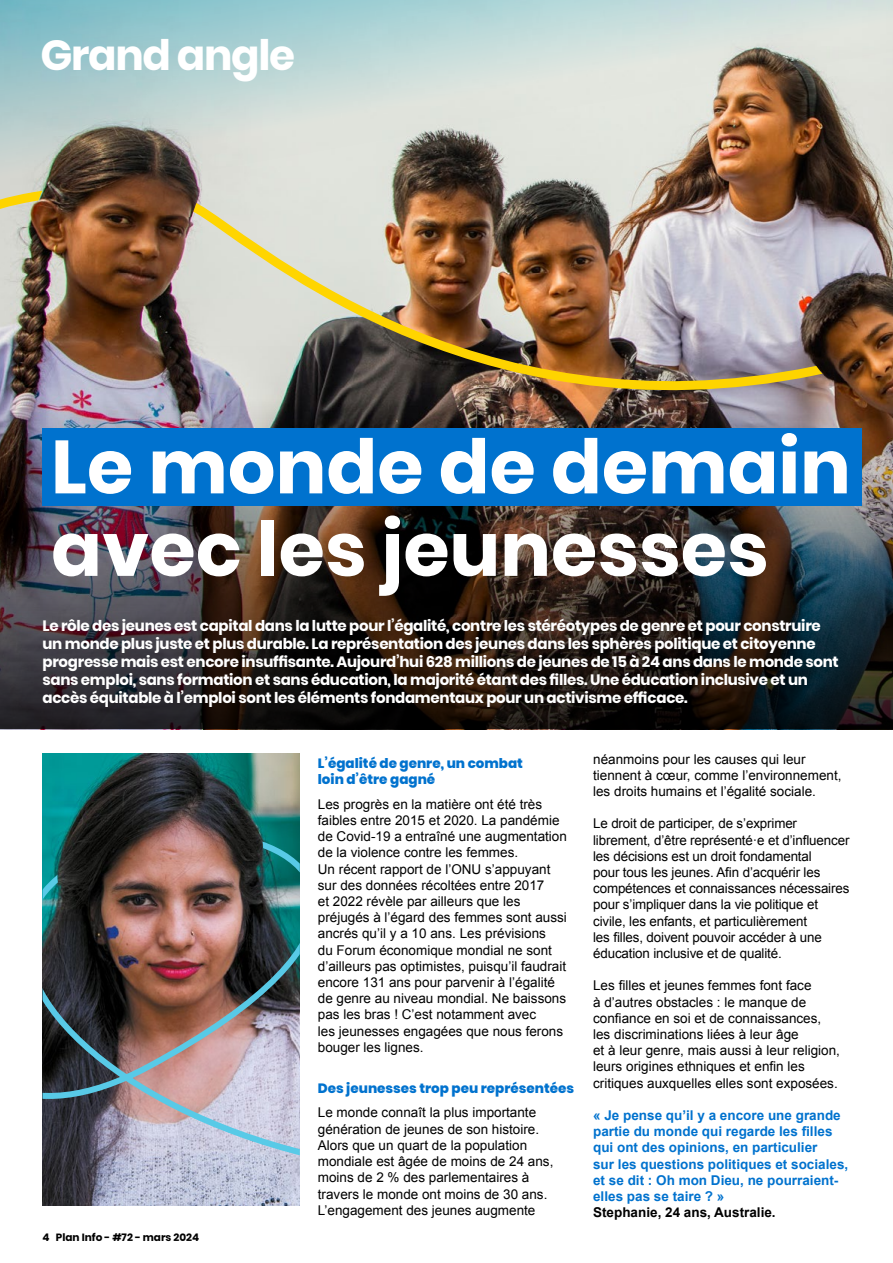
<style>
.page{position:relative;width:893px;height:1263px;background:#fff}
.page>*{position:absolute;margin:0;border:0;box-sizing:border-box;transform-origin:0 0}
.t1{font:700 75px/82.5px "Poppins";color:#fff}
.t2{font:700 42px "Poppins";letter-spacing:-.03em;color:#fff}
.t3{font:700 15px/18px "Poppins";letter-spacing:-.02em;color:#fff}
.t4{font:13.5px/16.2px "Arial";color:#000}
.t5{font:700 13.5px/16.2px "Arial";color:#0072ce}
.t6{font:800 13.5px/16.2px "Poppins";color:#0072ce}
.t7{font:700 13.5px "Arial";color:#000}
.t8{font:700 10.5px "Poppins";color:#000}
</style>
<div class="page">
<img style="left:0;top:256px;width:893px;height:90px">
<img style="left:0;top:346px;width:893px;height:383px">
<img style="left:0;top:0;width:893px;height:256px">
<div style="left:43px;top:428px;width:819px;height:78px;background:#0072ce"></div>
<img style="left:43px;top:754px;width:257px;height:451px">
<img style="left:812px;top:324px;width:81px;height:59px">
<img style="left:43px;top:761px;width:257px;height:429px">
<h2 class="t2" style="left:40px;top:31px;width:256px">Grand angle</h2>
<h1 class="t1" style="left:51px;top:426px;width:801px">Le monde de demain avec les jeunesses</h1>
<p class="t3" style="left:43px;top:617px;width:798px">Le rôle des jeunes est capital dans la lutte pour l’égalité, contre les stéréotypes de genre et pour construire un monde plus juste et plus durable. La représentation des jeunes dans les sphères politique et citoyenne progresse mais est encore insuffisante. Aujourd’hui 628 millions de jeunes de 15 à 24 ans dans le monde sont sans emploi, sans formation et sans éducation, la majorité étant des filles. Une éducation inclusive et un accès équitable à l’emploi sont les éléments fondamentaux pour un activisme efficace.</p>
<p class="t8" style="left:43px;top:1231px;width:158px">4 Plan Info - #72 - mars 2024</p>
<p class="t6" style="left:318px;top:755px;width:207px">L’égalité de genre, un combat loin d’être gagné</p>
<p class="t4" style="left:318px;top:796px;width:251px">Les progrès en la matière ont été très faibles entre 2015 et 2020. La pandémie de Covid-19 a entraîné une augmentation de la violence contre les femmes.<br>Un récent rapport de l’ONU s’appuyant sur des données récoltées entre 2017<br>et 2022 révèle par ailleurs que les préjugés à l’égard des femmes sont aussi ancrés qu’il y a 10 ans. Les prévisions<br>du Forum économique mondial ne sont d’ailleurs pas optimistes, puisqu’il faudrait encore 131 ans pour parvenir à l’égalité de genre au niveau mondial. Ne baissons pas les bras ! C’est notamment avec<br>les jeunesses engagées que nous ferons bouger les lignes.</p>
<p class="t6" style="left:318px;top:1080px;width:258px">Des jeunesses trop peu représentées</p>
<p class="t4" style="left:318px;top:1105px;width:237px">Le monde connaît la plus importante génération de jeunes de son histoire.<br>Alors que un quart de la population mondiale est âgée de moins de 24 ans, moins de 2 % des parlementaires à travers le monde ont moins de 30 ans.<br>L’engagement des jeunes augmente</p>
<p class="t4" style="left:593px;top:751px;width:250px">néanmoins pour les causes qui leur tiennent à cœur, comme l’environnement, les droits humains et l’égalité sociale.</p>
<p class="t4" style="left:593px;top:816px;width:258px">Le droit de participer, de s’exprimer librement, d’être représenté·e et d’influencer les décisions est un droit fondamental<br>pour tous les jeunes. Afin d’acquérir les compétences et connaissances nécessaires pour s’impliquer dans la vie politique et civile, les enfants, et particulièrement<br>les filles, doivent pouvoir accéder à une éducation inclusive et de qualité.</p>
<p class="t4" style="left:593px;top:978px;width:248px">Les filles et jeunes femmes font face<br>à d’autres obstacles : le manque de confiance en soi et de connaissances, les discriminations liées à leur âge<br>et à leur genre, mais aussi à leur religion, leurs origines ethniques et enfin les critiques auxquelles elles sont exposées.</p>
<p class="t5" style="left:593px;top:1108px;width:257px">« Je pense qu’il y a encore une grande partie du monde qui regarde les filles qui ont des opinions, en particulier<br>sur les questions politiques et sociales, et se dit : Oh mon Dieu, ne pourraient&shy;elles pas se taire ? »</p>
<p class="t7" style="left:593px;top:1203px;width:184px">Stephanie, 24 ans, Australie.</p>
</div>
